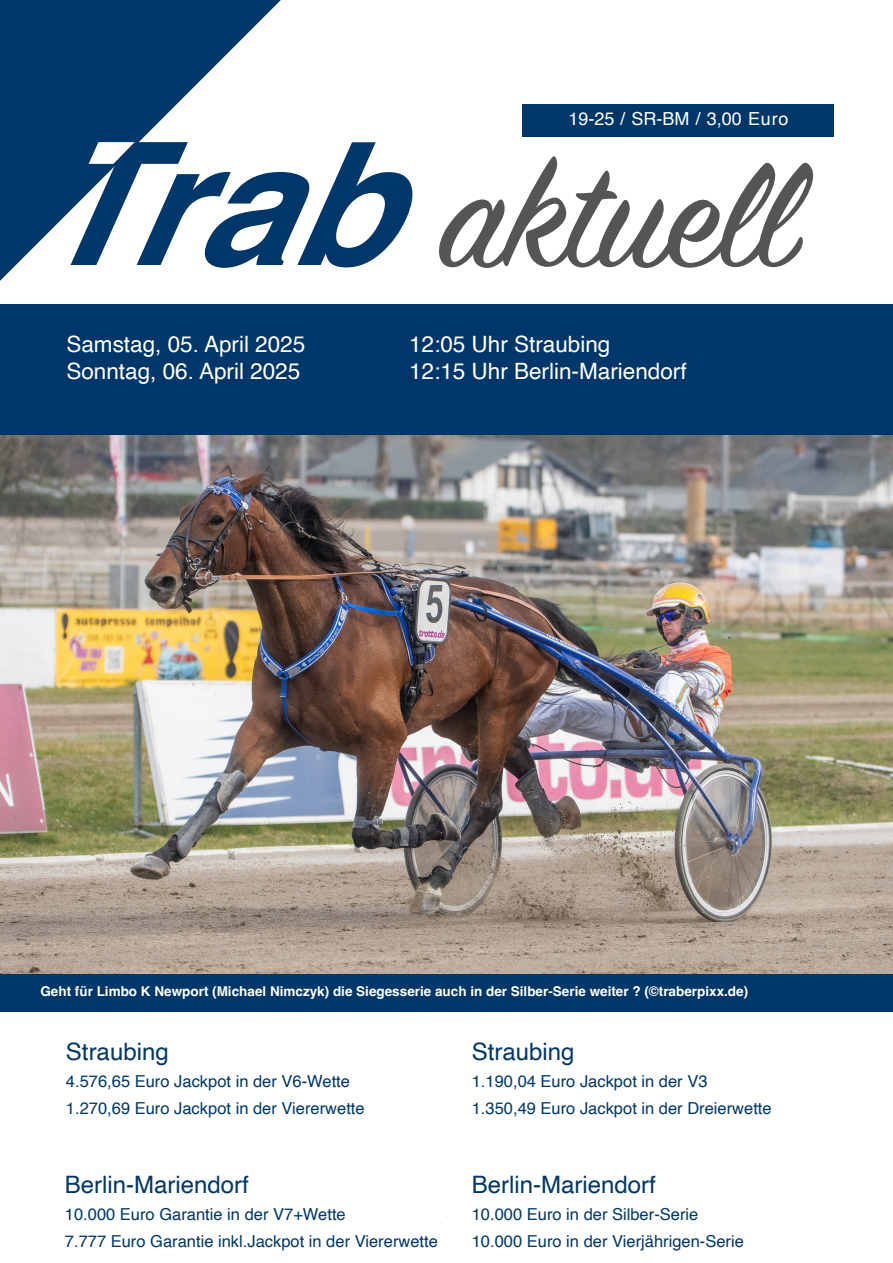
<style>
.page{position:relative;width:893px;height:1263px;background:#fff}
.page>*{position:absolute;margin:0;border:0;box-sizing:border-box;transform-origin:0 0}
.t1{font:165px "Sign Painter House Script";color:#555}
.t2{font:24px "Helvetica";color:#00376b}
.t3{font:22.5px "Helvetica";color:#fff}
.t4{font:18px "Helvetica";color:#fff}
.t5{font:16.5px/27px "Helvetica";color:#00376b}
.t6{font:700 13.5px "Helvetica";color:#fff}
.s1{font-family:"Helvetica";font-weight:700;font-style:italic;font-size:170.7px;color:#00376b}
</style>
<div class="page">
<svg style="left:0;top:0;width:281px;height:281px"></svg>
<div style="left:523px;top:105px;width:311px;height:32px;background:#00376b"></div>
<div style="left:0;top:973px;width:893px;height:38px;background:#00376b"></div>
<div style="left:0;top:305px;width:893px;height:131px;background:#00376b"></div>
<svg style="left:89px;top:142px;width:46px;height:22px"></svg>
<img style="left:0;top:436px;width:893px;height:538px">
<p class="t4" style="left:568px;top:105px;width:222px">19-25 / SR-BM / 3,00 Euro</p>
<p class="t1" style="left:31px;top:115px;width:766px"><span class="s1">Trab</span>aktuell</p>
<p class="t3" style="left:66px;top:326px;width:240px">Samstag, 05. April 2025</p>
<p class="t3" style="left:66px;top:353px;width:235px">Sonntag, 06. April 2025</p>
<p class="t3" style="left:409px;top:326px;width:203px">12:05 Uhr Straubing</p>
<p class="t3" style="left:409px;top:353px;width:279px">12:15 Uhr Berlin-Mariendorf</p>
<p class="t6" style="left:40px;top:983px;width:709px">Geht für Limbo K Newport (Michael Nimczyk) die Siegesserie auch in der Silber-Serie weiter ? (©traberpixx.de)</p>
<p class="t2" style="left:66px;top:1033px;width:104px">Straubing</p>
<p class="t5" style="left:66px;top:1068px;width:300px">4.576,65 Euro Jackpot in der V6-Wette<br>1.270,69 Euro Jackpot in der Viererwette</p>
<p class="t2" style="left:65px;top:1166px;width:186px">Berlin-Mariendorf</p>
<p class="t5" style="left:65px;top:1201px;width:374px">10.000 Euro Garantie in der V7+Wette<br>7.777 Euro Garantie inkl.Jackpot in der Viererwette</p>
<p class="t2" style="left:472px;top:1033px;width:104px">Straubing</p>
<p class="t5" style="left:472px;top:1068px;width:301px">1.190,04 Euro Jackpot in der V3<br>1.350,49 Euro Jackpot in der Dreierwette</p>
<p class="t2" style="left:472px;top:1166px;width:186px">Berlin-Mariendorf</p>
<p class="t5" style="left:472px;top:1201px;width:274px">10.000 Euro in der Silber-Serie<br>10.000 Euro in der Vierjährigen-Serie</p>
</div>
